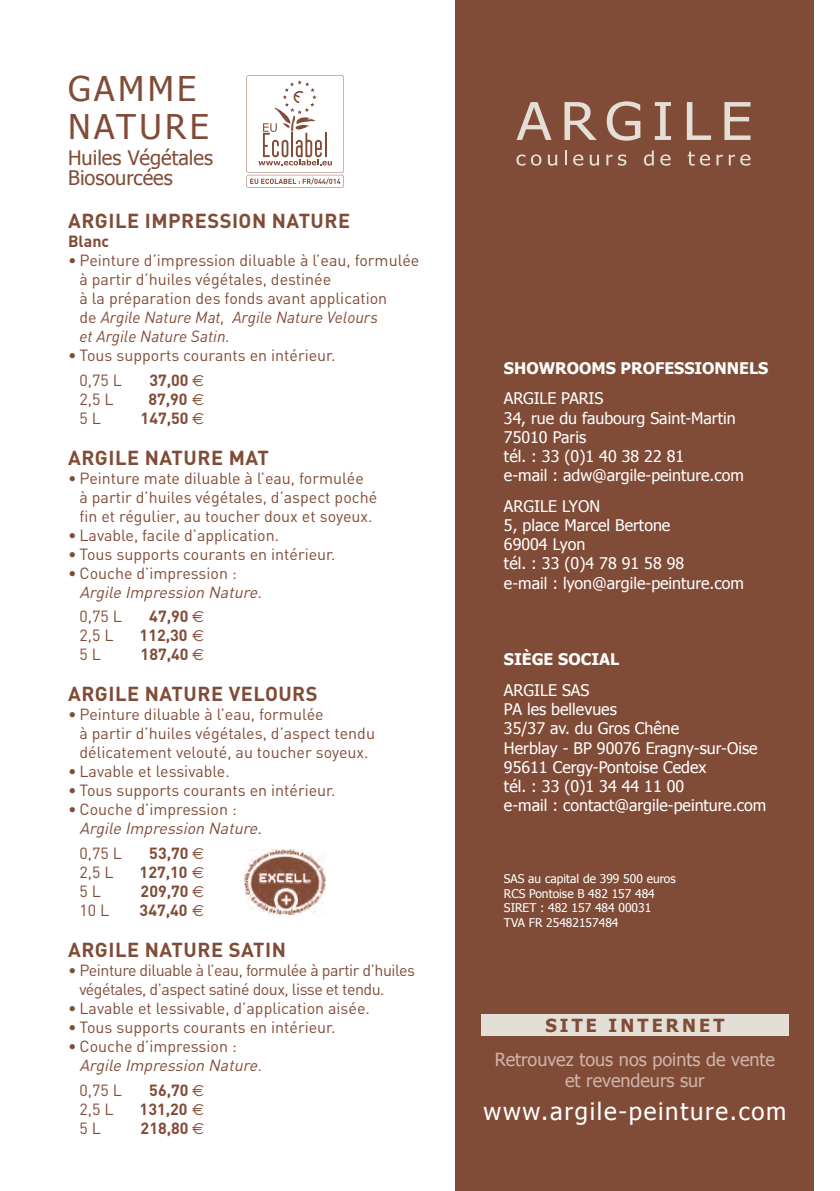
<style>
.page{position:relative;width:840px;height:1191px;background:#fff}
.page>*{position:absolute;margin:0;border:0;box-sizing:border-box;transform-origin:0 0}
.t1{font:34px/38px "Tahoma";letter-spacing:.1em;color:#814c37}
.t2{font:24px "Tahoma";letter-spacing:.07em;color:#fff}
.t3{font:700 20px "DIN";letter-spacing:.025em;color:#814c37}
.t4{font:20px/20px "Tahoma";color:#814c37}
.t5{font:18px/21.6px "Tahoma";color:#d0b3aa;text-align:center}
.t6{font:700 18px "Tahoma";letter-spacing:.175em;color:#814c37}
.t7{font:16px/19px "DIN";color:#814c37}
.t8{font:16px/19.2px "Tahoma";color:#fff}
.t9{font:700 16px "DIN";color:#814c37}
.t10{font:16px/19px "DIN";letter-spacing:-.03em;color:#814c37}
.t11{font:italic 16px "DIN";color:#814c37}
.t12{font:700 16px "Tahoma";color:#fff}
.t13{font:12px/14.4px "Tahoma";color:#fff}
.s1{font-style:italic}
.s2{font-family:"Euro Sans";font-weight:400}
</style>
<div class="page">
<div style="left:455px;top:0;width:359px;height:1191px;background:#814c37"></div>
<div style="left:481px;top:1014px;width:307px;height:21px;background:#e3dfd6"></div>
<svg style="left:246px;top:75px;width:98px;height:113px"></svg>
<svg style="left:516px;top:102px;width:35px;height:38px"></svg>
<svg style="left:564px;top:102px;width:32px;height:38px"></svg>
<svg style="left:606px;top:101px;width:34px;height:40px"></svg>
<svg style="left:654px;top:102px;width:16px;height:38px"></svg>
<svg style="left:686px;top:102px;width:24px;height:38px"></svg>
<svg style="left:724px;top:102px;width:26px;height:38px"></svg>
<svg style="left:516px;top:154px;width:25px;height:12px"></svg>
<svg style="left:547px;top:155px;width:10px;height:11px"></svg>
<svg style="left:565px;top:150px;width:1px;height:15px"></svg>
<svg style="left:573px;top:154px;width:10px;height:12px"></svg>
<svg style="left:589px;top:155px;width:9px;height:11px"></svg>
<svg style="left:606px;top:154px;width:20px;height:12px"></svg>
<svg style="left:643px;top:150px;width:10px;height:16px"></svg>
<svg style="left:660px;top:154px;width:10px;height:12px"></svg>
<svg style="left:687px;top:152px;width:22px;height:14px"></svg>
<svg style="left:716px;top:155px;width:6px;height:10px"></svg>
<svg style="left:728px;top:154px;width:22px;height:12px"></svg>
<img style="left:244px;top:850px;width:81px;height:64px">
<h1 class="t1" style="left:68px;top:68px;width:142px">GAMME<br>NATURE</h1>
<p class="t4" style="left:68px;top:147px;width:146px">Huiles Végétales<br>Biosourcées</p>
<p class="t3" style="left:68px;top:207px;width:283px">ARGILE IMPRESSION NATURE</p>
<p class="t9" style="left:68px;top:231px;width:43px">Blanc</p>
<p class="t7" style="left:79px;top:250px;width:341px;text-indent:-11px">• Peinture d’impression diluable à l’eau, formulée à partir d’huiles végétales, destinée<br>à la préparation des fonds avant application<br>de <span class="s1">Argile Nature Mat, Argile Nature Velours<br>et Argile Nature Satin.</span></p>
<p class="t7" style="left:79px;top:342px;width:257px;line-height:24.6px;text-indent:-11px">• Tous supports courants en intérieur.<br>0,75 L</p>
<p class="t9" style="left:149px;top:369px;width:56px">37,00 <span class="s2">€</span></p>
<p class="t7" style="left:79px;top:389px;width:36px">2,5 L</p>
<p class="t9" style="left:148px;top:388px;width:57px">87,90 <span class="s2">€</span></p>
<p class="t7" style="left:79px;top:408px;width:23px">5L</p>
<p class="t9" style="left:140px;top:407px;width:65px">147,50 <span class="s2">€</span></p>
<p class="t3" style="left:68px;top:444px;width:202px">ARGILE NATURE MAT</p>
<p class="t7" style="left:79px;top:468px;width:299px;text-indent:-11px">• Peinture mate diluable à l’eau, formulée<br>à partir d’huiles végétales, d’aspect poché fin et régulier, au toucher doux et soyeux.</p>
<p class="t7" style="left:68px;top:525px;width:212px">• Lavable, facile d’application.</p>
<p class="t7" style="left:68px;top:544px;width:269px">• Tous supports courants en intérieur.</p>
<p class="t7" style="left:68px;top:563px;width:170px">• Couche d’impression :</p>
<p class="t11" style="left:79px;top:582px;width:188px">Argile Impression Nature.</p>
<p class="t7" style="left:79px;top:607px;width:44px">0,75 L</p>
<p class="t9" style="left:149px;top:606px;width:56px">47,90 <span class="s2">€</span></p>
<p class="t7" style="left:79px;top:626px;width:36px">2,5 L</p>
<p class="t9" style="left:140px;top:625px;width:66px">112,30 <span class="s2">€</span></p>
<p class="t7" style="left:79px;top:645px;width:23px">5L</p>
<p class="t9" style="left:140px;top:644px;width:65px">187,40 <span class="s2">€</span></p>
<p class="t3" style="left:68px;top:681px;width:251px">ARGILE NATURE VELOURS</p>
<p class="t7" style="left:79px;top:705px;width:297px;text-indent:-11px">• Peinture diluable à l’eau, formulée<br>à partir d’huiles végétales, d’aspect tendu délicatement velouté, au toucher soyeux.</p>
<p class="t7" style="left:68px;top:762px;width:163px">• Lavable et lessivable.</p>
<p class="t7" style="left:68px;top:781px;width:269px">• Tous supports courants en intérieur.</p>
<p class="t7" style="left:68px;top:800px;width:170px">• Couche d’impression :</p>
<p class="t11" style="left:79px;top:818px;width:188px">Argile Impression Nature.</p>
<p class="t7" style="left:79px;top:843px;width:44px">0,75 L</p>
<p class="t9" style="left:149px;top:843px;width:56px">53,70 <span class="s2">€</span></p>
<p class="t7" style="left:79px;top:862px;width:36px">2,5 L</p>
<p class="t9" style="left:140px;top:862px;width:66px">127,10 <span class="s2">€</span></p>
<p class="t7" style="left:79px;top:881px;width:23px">5L</p>
<p class="t9" style="left:140px;top:881px;width:65px">209,70 <span class="s2">€</span></p>
<p class="t7" style="left:79px;top:900px;width:31px">10 L</p>
<p class="t9" style="left:140px;top:900px;width:66px">347,40 <span class="s2">€</span></p>
<p class="t3" style="left:68px;top:937px;width:219px">ARGILE NATURE SATIN</p>
<p class="t10" style="left:79px;top:960px;width:337px;text-indent:-11px">• Peinture diluable à l’eau, formulée à partir d’huiles végétales, d’aspect satiné doux, lisse et tendu.</p>
<p class="t7" style="left:68px;top:998px;width:303px">• Lavable et lessivable, d’application aisée.</p>
<p class="t7" style="left:68px;top:1017px;width:269px">• Tous supports courants en intérieur.</p>
<p class="t7" style="left:68px;top:1036px;width:170px">• Couche d’impression :</p>
<p class="t11" style="left:79px;top:1055px;width:188px">Argile Impression Nature.</p>
<p class="t7" style="left:79px;top:1080px;width:44px">0,75 L</p>
<p class="t9" style="left:149px;top:1079px;width:56px">56,70 <span class="s2">€</span></p>
<p class="t7" style="left:79px;top:1099px;width:36px">2,5 L</p>
<p class="t9" style="left:140px;top:1098px;width:66px">131,20 <span class="s2">€</span></p>
<p class="t7" style="left:79px;top:1118px;width:23px">5L</p>
<p class="t9" style="left:140px;top:1117px;width:65px">218,80 <span class="s2">€</span></p>
<p class="t12" style="left:503px;top:357px;width:266px">SHOWROOMS PROFESSIONNELS</p>
<p class="t8" style="left:503px;top:388px;width:241px">ARGILE PARIS<br>34, rue du faubourg Saint-Martin<br>75010 Paris<br>tél. : 33 (0)1 40 38 22 81<br>e-mail : adw@argile-peinture.com</p>
<p class="t8" style="left:503px;top:495px;width:241px">ARGILE LYON<br>5, place Marcel Bertone<br>69004 Lyon<br>tél. : 33 (0)4 78 91 58 98<br>e-mail : lyon@argile-peinture.com</p>
<p class="t12" style="left:503px;top:648px;width:117px">SIÈGE SOCIAL</p>
<p class="t8" style="left:503px;top:680px;width:264px">ARGILE SAS<br>PA les bellevues<br>35/37 av. du Gros Chêne<br>Herblay - BP 90076 Eragny-sur-Oise<br>95611 Cergy-Pontoise Cedex<br>tél. : 33 (0)1 34 44 11 00<br>e-mail : contact@argile-peinture.com</p>
<p class="t13" style="left:503px;top:871px;width:173px">SAS au capital de 399 500 euros<br>RCS Pontoise B 482 157 484<br>SIRET : 482 157 484 00031<br>TVA FR 25482157484</p>
<p class="t6" style="left:545px;top:1012px;width:180px">SITE INTERNET</p>
<p class="t5" style="left:494px;top:1047px;width:281px">Retrouvez tous nos points de vente et revendeurs sur</p>
<h2 class="t2" style="left:483px;top:1095px;width:304px">www.argile-peinture.com</h2>
</div>
